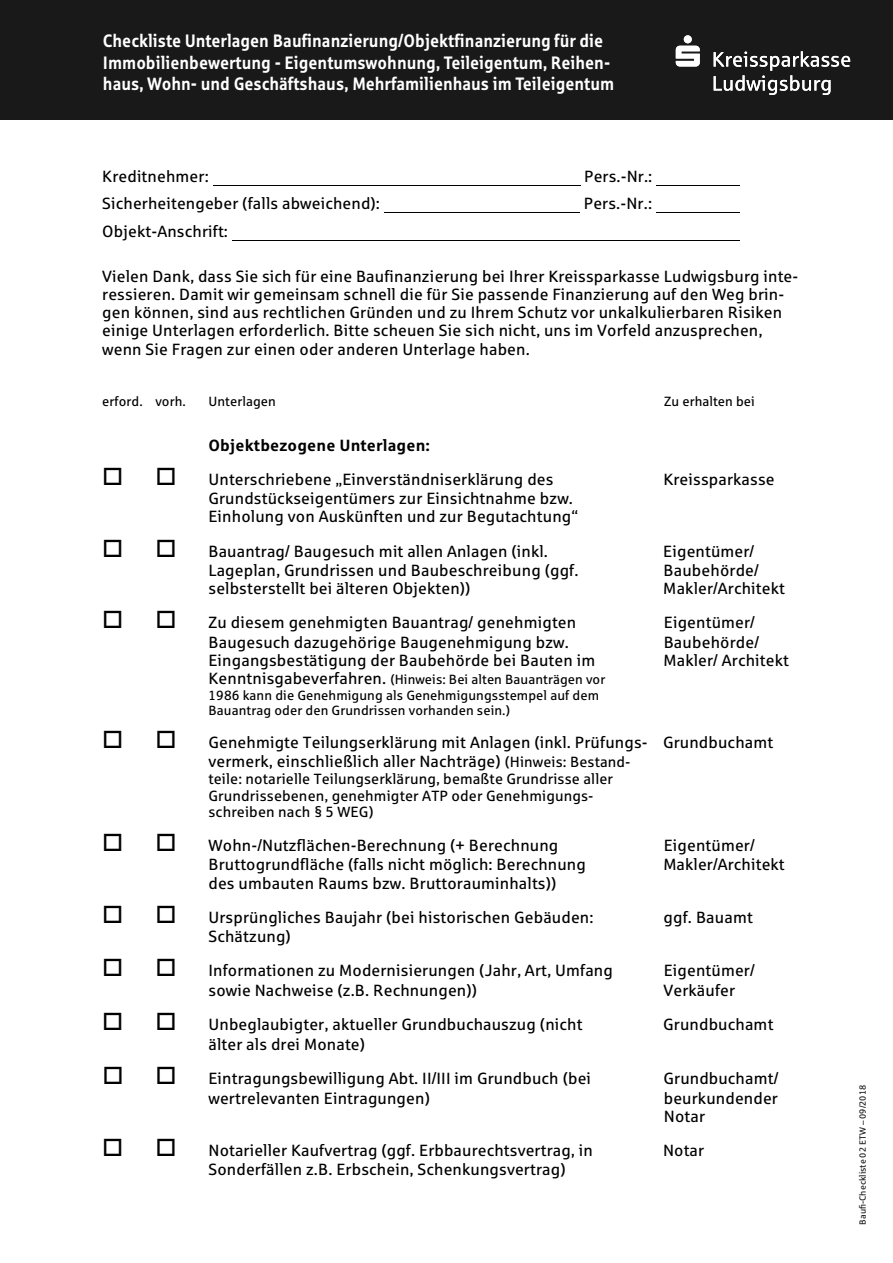
<style>
.page{position:relative;width:893px;height:1263px;background:#fff}
.page>*{position:absolute;margin:0;border:0;box-sizing:border-box;transform-origin:0 0}
.t1{font:700 18px/21.6px "Sparkasse Rg";color:#fff;scale:.9 1}
.t2{font:16.2px/18.1px "Sparkasse Rg Regular+T42";letter-spacing:.01em;color:#000}
.t3{font:16.2px "Sparkasse Rg Bold+T42";letter-spacing:.01em;color:#000}
.t4{font:14.7px/16.5px "Sparkasse Rg Regular+T42";letter-spacing:.01em;color:#000}
.t5{font:13.35px/15.1px "Sparkasse Rg Regular+T42";letter-spacing:.005em;color:#000}
.t6{font:9px "Sparkasse Rg";color:#191919}
.s1{font-size:16.2px}
.s2{font-size:14.7px}
</style>
<div class="page">
<div style="left:0;top:0;width:892px;height:119px;background:#191919"></div>
<svg style="left:676px;top:35px;width:24px;height:32px"></svg>
<svg style="left:714px;top:51px;width:136px;height:44px"></svg>
<hr style="left:213px;top:186px;width:367px;height:1px;background:#000">
<hr style="left:656px;top:186px;width:83px;height:1px;background:#000">
<hr style="left:384px;top:213px;width:196px;height:1px;background:#000">
<hr style="left:656px;top:213px;width:83px;height:1px;background:#000">
<hr style="left:232px;top:240px;width:507px;height:1px;background:#000">
<p class="t1" style="left:103px;top:32px;width:570px">Checkliste Unterlagen Baufinanzierung/Objektfinanzierung für die<br>Immobilienbewertung - Eigentumswohnung, Teileigentum, Reihen&shy;haus, Wohn- und Geschäftshaus, Mehrfamilienhaus im Teileigentum</p>
<p class="t2" style="left:102px;top:169px;width:108px">Kreditnehmer:</p>
<p class="t2" style="left:584px;top:169px;width:70px">Pers.-Nr.:</p>
<p class="t2" style="left:102px;top:196px;width:279px">Sicherheitengeber (falls abweichend):</p>
<p class="t2" style="left:584px;top:196px;width:70px">Pers.-Nr.:</p>
<p class="t2" style="left:102px;top:224px;width:127px">Objekt-Anschrift:</p>
<p class="t2" style="left:102px;top:269px;width:697px">Vielen Dank, dass Sie sich für eine Baufinanzierung bei Ihrer Kreissparkasse Ludwigsburg inte&shy;ressieren. Damit wir gemeinsam schnell die für Sie passende Finanzierung auf den Weg brin&shy;gen können, sind aus rechtlichen Gründen und zu Ihrem Schutz vor unkalkulierbaren Risiken einige Unterlagen erforderlich. Bitte scheuen Sie sich nicht, uns im Vorfeld anzusprechen, wenn Sie Fragen zur einen oder anderen Unterlage haben.</p>
<p class="t5" style="left:102px;top:395px;width:85px">erford. vorh.</p>
<p class="t5" style="left:208px;top:395px;width:69px">Unterlagen</p>
<p class="t5" style="left:664px;top:395px;width:92px">Zu erhalten bei</p>
<p class="t3" style="left:208px;top:439px;width:223px">Objektbezogene Unterlagen:</p>
<p class="t2" style="left:208px;top:471px;width:346px">Unterschriebene „Einverständniserklärung des</p>
<p class="t2" style="left:663px;top:471px;width:113px">Kreissparkasse</p>
<p class="t2" style="left:208px;top:491px;width:371px">Grundstückseigentümers zur Einsichtnahme bzw.<br>Einholung von Auskünften und zur Begutachtung“</p>
<p class="t2" style="left:208px;top:543px;width:341px">Bauantrag/ Baugesuch mit allen Anlagen (inkl.</p>
<p class="t2" style="left:663px;top:543px;width:92px">Eigentümer/</p>
<p class="t2" style="left:208px;top:563px;width:372px">Lageplan, Grundrissen und Baubeschreibung (ggf.</p>
<p class="t2" style="left:663px;top:563px;width:97px">Baubehörde/</p>
<p class="t2" style="left:208px;top:581px;width:264px">selbsterstellt bei älteren Objekten))</p>
<p class="t2" style="left:663px;top:581px;width:123px">Makler/Architekt</p>
<p class="t2" style="left:208px;top:615px;width:369px">Zu diesem genehmigten Bauantrag/ genehmigten</p>
<p class="t2" style="left:664px;top:615px;width:93px">Eigentümer/</p>
<p class="t2" style="left:208px;top:635px;width:362px">Baugesuch dazugehörige Baugenehmigung bzw.</p>
<p class="t2" style="left:664px;top:635px;width:97px">Baubehörde/</p>
<p class="t2" style="left:208px;top:653px;width:388px">Eingangsbestätigung der Baubehörde bei Bauten im</p>
<p class="t2" style="left:663px;top:653px;width:127px">Makler/ Architekt</p>
<p class="t5" style="left:208px;top:673px;width:398px"><span class="s1">Kenntnisgabeverfahren.</span> (Hinweis: Bei alten Bauanträgen vor<br>1986 kann die Genehmigung als Genehmigungsstempel auf dem<br>Bauantrag oder den Grundrissen vorhanden sein.)</p>
<p class="t2" style="left:208px;top:734px;width:566px;line-height:19.8px">Genehmigte Teilungserklärung mit Anlagen (inkl. Prüfungs- Grundbuchamt vermerk, einschließlich aller Nachträge) <span class="s2">(Hinweis: Bestand-</span></p>
<p class="t4" style="left:208px;top:772px;width:406px">teile: notarielle Teilungserklärung, bemaßte Grundrisse aller<br>Grundrissebenen, genehmigter ATP oder Genehmigungs&shy;schreiben nach § 5 WEG)</p>
<p class="t2" style="left:208px;top:837px;width:351px">Wohn-/Nutzflächen-Berechnung (+ Berechnung</p>
<p class="t2" style="left:664px;top:837px;width:93px">Eigentümer/</p>
<p class="t2" style="left:208px;top:857px;width:379px">Bruttogrundfläche (falls nicht möglich: Berechnung</p>
<p class="t2" style="left:663px;top:857px;width:123px">Makler/Architekt</p>
<p class="t2" style="left:208px;top:868px;width:387px;line-height:33.9px">des umbauten Raums bzw. Bruttorauminhalts))<br>Ursprüngliches Baujahr (bei historischen Gebäuden:</p>
<p class="t2" style="left:664px;top:909px;width:91px">ggf. Bauamt</p>
<p class="t2" style="left:208px;top:921px;width:406px;line-height:33.9px">Schätzung)<br>Informationen zu Modernisierungen (Jahr, Art, Umfang</p>
<p class="t2" style="left:664px;top:963px;width:92px">Eigentümer/</p>
<p class="t2" style="left:208px;top:983px;width:270px">sowie Nachweise (z.B. Rechnungen))</p>
<p class="t2" style="left:663px;top:983px;width:73px">Verkäufer</p>
<p class="t2" style="left:208px;top:1017px;width:376px">Unbeglaubigter, aktueller Grundbuchauszug (nicht</p>
<p class="t2" style="left:663px;top:1017px;width:112px">Grundbuchamt</p>
<p class="t2" style="left:208px;top:1028px;width:384px;line-height:34.2px">älter als drei Monate)<br>Eintragungsbewilligung Abt. II/III im Grundbuch (bei</p>
<p class="t2" style="left:663px;top:1071px;width:116px">Grundbuchamt/</p>
<p class="t2" style="left:208px;top:1090px;width:223px">wertrelevanten Eintragungen)</p>
<p class="t2" style="left:664px;top:1090px;width:116px">beurkundender<br>Notar</p>
<p class="t2" style="left:208px;top:1142px;width:386px">Notarieller Kaufvertrag (ggf. Erbbaurechtsvertrag, in</p>
<p class="t2" style="left:663px;top:1142px;width:43px">Notar</p>
<p class="t2" style="left:208px;top:1162px;width:359px">Sonderfällen z.B. Erbschein, Schenkungsvertrag)</p>
<p class="t6" style="left:857px;top:1225px;width:141px;rotate:-90deg">Baufi-Checkliste 02 ETW – 09/2018</p>
</div>
